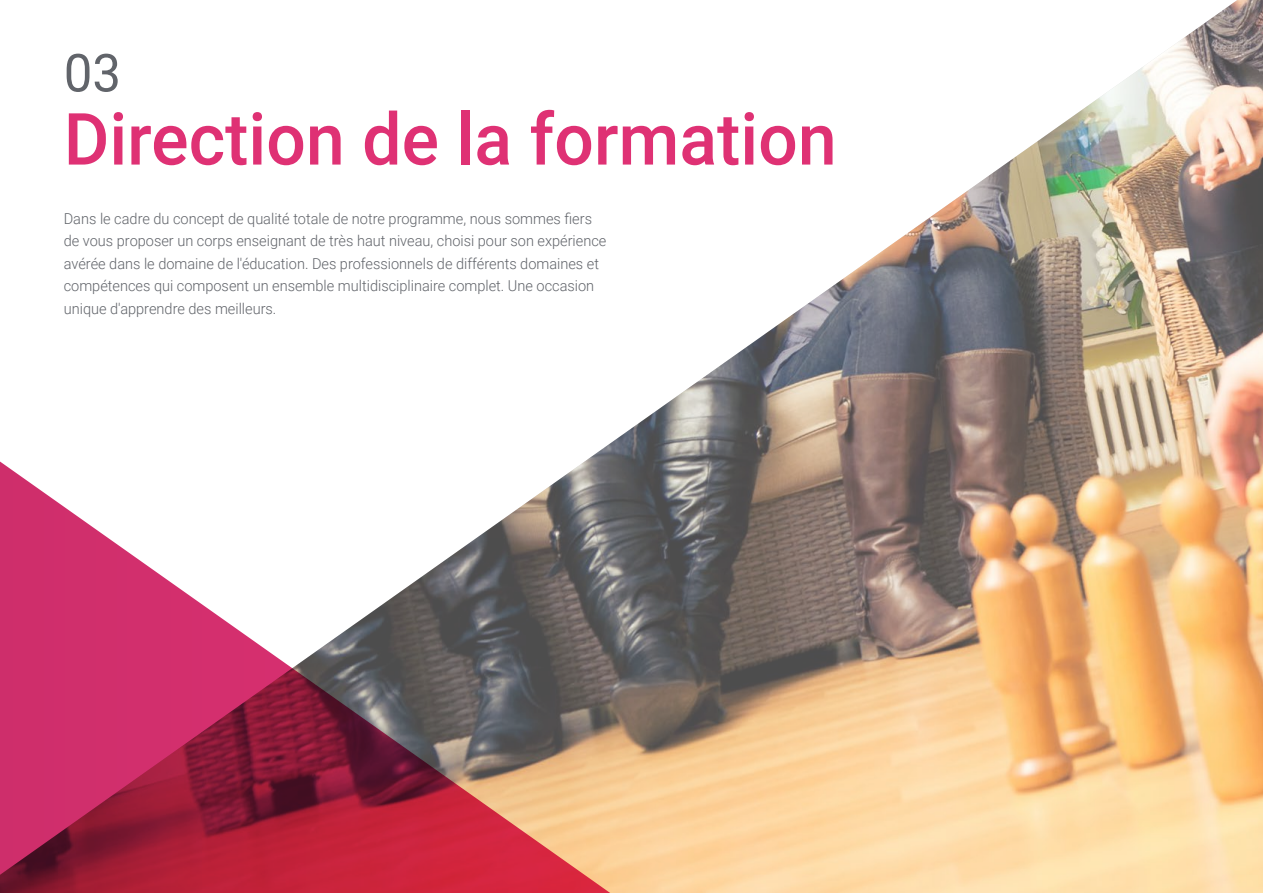
<style>
.page{position:relative;width:1263px;height:893px;background:#fff}
.page>*{position:absolute;margin:0;border:0;box-sizing:border-box;transform-origin:0 0}
.t1{font:500 72px "Roboto";color:#df3174}
.t2{font:52.5px "Roboto";color:#61646a}
.t3{font:300 15px/22.5px "Roboto";color:#61646a}
</style>
<div class="page">
<img style="left:606px;top:0;width:657px;height:893px">
<svg style="left:0;top:446px;width:640px;height:447px"></svg>
<h2 class="t2" style="left:64px;top:36px;width:59px">03</h2>
<h1 class="t1" style="left:64px;top:89px;width:774px">Direction de la formation</h1>
<p class="t3" style="left:64px;top:207px;width:544px">Dans le cadre du concept de qualité totale de notre programme, nous sommes fiers de vous proposer un corps enseignant de très haut niveau, choisi pour son expérience avérée dans le domaine de l'éducation. Des professionnels de différents domaines et compétences qui composent un ensemble multidisciplinaire complet. Une occasion unique d'apprendre des meilleurs.</p>
</div>
